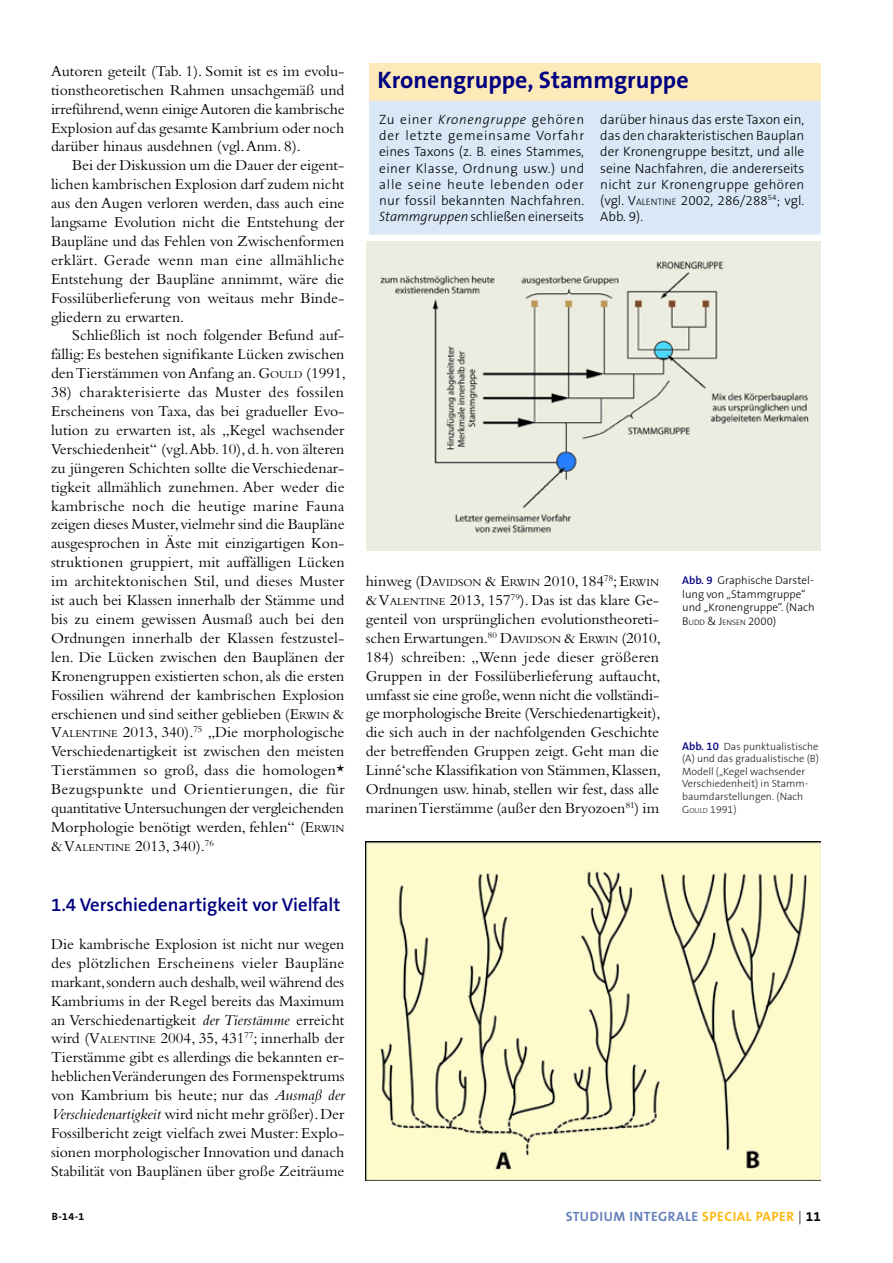
<style>
.page{position:relative;width:893px;height:1263px;background:#fff}
.page>*{position:absolute;margin:0;border:0;box-sizing:border-box;transform-origin:0 0}
.t1{font:700 24px "The Sans B7";color:#000080}
.t2{font:600 18.75px "The Sans B6";color:#000080}
.t3{font:15.75px/18.9px "Bembo";color:#000;text-align:justify}
.t4{font:300 13.5px/16.2px "The Sans B3";letter-spacing:.01em;color:#000;text-align:justify}
.t5{font:700 13.5px "The Sans B7";letter-spacing:.04em;color:#6782ba}
.t6{font:700 13.5px "The Sans B7";letter-spacing:.02em;color:#fdb913}
.t7{font:300 11.25px/13.5px "The Sans B3";color:#000}
.t8{font:300 10.5px/12.6px "The Sans B3";color:#221e1f}
.t9{font:700 10.5px "The Sans B7";color:#000}
.t10{font:300 7.8px "The Sans B3";color:#000}
.s1{font-style:inherit}
.s2{font-size:10.95px}
.s3{font-style:italic}
.s4{font-size:9.45px}
.s5{font-family:"The Sans B6";font-weight:600;color:#000080}
.s6{font-size:11.25px}
.s7{font-family:"The Sans B6";font-weight:600;font-size:11.25px;color:#000080}
.s8{font-size:7.35px}
.s9{color:#fdb913}
.s10{font-family:"The Sans B3";font-weight:300;color:#000}
.s11{color:#000}
</style>
<div class="page">
<img style="left:366px;top:842px;width:455px;height:339px">
<div style="left:369px;top:64px;width:451px;height:37px;background:#feeab8"></div>
<div style="left:369px;top:101px;width:451px;height:134px;background:#d9e7f6;border:2px solid #d9e7f6"></div>
<img style="left:367px;top:242px;width:454px;height:308px">
<p class="t3" style="left:51px;top:61px;width:295px">Autoren geteilt (Tab. 1). Somit ist es im evolu&shy;tionstheoretischen Rahmen unsachgemäß und irreführend, wenn einige Autoren die kambrische Explosion auf das gesamte Kambrium oder noch darüber hinaus ausdehnen (vgl. Anm. 8).</p>
<p class="t3" style="left:51px;top:156px;width:295px;text-indent:21px">Bei der Diskussion um die Dauer der eigent&shy;lichen kambrischen Explosion darf zudem nicht aus den Augen verloren werden, dass auch eine langsame Evolution nicht die Entstehung der Baupläne und das Fehlen von Zwischenformen erklärt. Gerade wenn man eine allmähliche Entstehung der Baupläne annimmt, wäre die Fossilüberlieferung von weitaus mehr Binde&shy;gliedern zu erwarten.</p>
<p class="t3" style="left:51px;top:326px;width:296px;text-indent:21px">Schließlich ist noch folgender Befund auf&shy;fällig: Es bestehen signifikante Lücken zwischen den Tierstämmen von Anfang an. <span class="s1">G</span><span class="s2">OULD</span> (1991,</p>
<p class="t3" style="left:51px;top:382px;width:295px">38) charakterisierte das Muster des fossilen Erscheinens von Taxa, das bei gradueller Evo&shy;lution zu erwarten ist, als „Kegel wachsender Verschiedenheit“ (vgl.Abb. 10), d. h. von älteren zu jüngeren Schichten sollte die Verschiedenar&shy;tigkeit allmählich zunehmen. Aber weder die kambrische noch die heutige marine Fauna zeigen dieses Muster, vielmehr sind die Baupläne ausgesprochen in Äste mit einzigartigen Kon&shy;struktionen gruppiert, mit auffälligen Lücken im architektonischen Stil, und dieses Muster ist auch bei Klassen innerhalb der Stämme und bis zu einem gewissen Ausmaß auch bei den Ordnungen innerhalb der Klassen festzustel&shy;len. Die Lücken zwischen den Bauplänen der Kronengruppen existierten schon, als die ersten Fossilien während der kambrischen Explosion erschienen und sind seither geblieben (<span class="s1">E</span><span class="s2">RWIN</span> <span class="s1">&amp; V</span><span class="s2">ALENTINE</span> 2013, 340).<sup>75</sup> „Die morphologische Verschiedenartigkeit ist zwischen den meisten Tierstämmen so groß, dass die homologen* Bezugspunkte und Orientierungen, die für quantitative Untersuchungen der vergleichenden Morphologie benötigt werden, fehlen“ (<span class="s1">E</span><span class="s2">RWIN </span><span class="s1">&amp; V</span><span class="s2">ALENTINE</span> 2013, 340).<sup>76</sup></p>
<p class="t2" style="left:51px;top:895px;width:291px">1.4 Verschiedenartigkeit vor Vielfalt</p>
<p class="t3" style="left:51px;top:934px;width:295px">Die kambrische Explosion ist nicht nur wegen des plötzlichen Erscheinens vieler Baupläne markant, sondern auch deshalb, weil während des Kambriums in der Regel bereits das Maximum an Verschiedenartigkeit <span class="s3">der Tierstämme</span> erreicht wird (<span class="s1">V</span><span class="s2">ALENTINE</span> 2004, 35, 431<sup>77</sup>; innerhalb der Tierstämme gibt es allerdings die bekannten er&shy;heblichen Veränderungen des Formenspektrums von Kambrium bis heute; nur das <span class="s3">Ausmaß der Verschiedenartigkeit</span> wird nicht mehr größer). Der Fossilbericht zeigt vielfach zwei Muster: Explo&shy;sionen morphologischer Innovation und danach Stabilität von Bauplänen über große Zeiträume</p>
<h1 class="t1" style="left:377px;top:67px;width:313px">Kronengruppe, Stammgruppe</h1>
<p class="t4" style="left:379px;top:112px;width:207px">Zu einer <span class="s3">Kronengruppe</span> gehören der letzte gemeinsame Vorfahr eines Taxons (z. B. eines Stammes, einer Klasse, Ordnung usw.) und alle seine heute lebenden oder nur fossil bekannten Nachfahren.<br><span class="s3">Stammgruppen</span> schließen einerseits</p>
<p class="t4" style="left:600px;top:112px;width:206px">darüber hinaus das erste Taxon ein, das den charakteristischen Bauplan der Kronengruppe besitzt, und alle seine Nachfahren, die andererseits nicht zur Kronengruppe gehören (vgl. <span class="s1">V</span><span class="s4">ALENTINE</span> 2002, 286/288<sup>54</sup>; vgl.<br>Abb. 9).</p>
<p class="t3" style="left:366px;top:571px;width:297px">hinweg (<span class="s1">D</span><span class="s2">AVIDSON</span> <span class="s1">&amp; E</span><span class="s2">RWIN</span> 2010, 184<sup>78</sup>; <span class="s1">E</span><span class="s2">RWIN </span><span class="s1">&amp; V</span><span class="s2">ALENTINE</span> 2013, 157<sup>79</sup>). Das ist das klare Ge&shy;genteil von ursprünglichen evolutionstheoreti&shy;schen Erwartungen.<sup>80</sup> <span class="s1">D</span><span class="s2">AVIDSON</span> <span class="s1">&amp; E</span><span class="s2">RWIN</span> (2010, 184) schreiben: „Wenn jede dieser größeren Gruppen in der Fossilüberlieferung auftaucht, umfasst sie eine große, wenn nicht die vollständi&shy;ge morphologische Breite (Verschiedenartigkeit), die sich auch in der nachfolgenden Geschichte der betreffenden Gruppen zeigt. Geht man die Linné‘sche Klassifikation von Stämmen, Klassen, Ordnungen usw. hinab, stellen wir fest, dass alle marinen Tierstämme (außer den Bryozoen<sup>81</sup>) im</p>
<p class="t7" style="left:682px;top:574px;width:134px"><span class="s5">Abb. 9</span> Graphische Darstel&shy;lung von „Stammgruppe“ und „Kronengruppe“. (Nach</p>
<p class="t10" style="left:682px;top:618px;width:96px"><span class="s6">B</span>UDD <span class="s6">&amp; J</span>ENSEN <span class="s6">2000)</span></p>
<p class="t8" style="left:682px;top:740px;width:138px"><span class="s7">Abb. 10</span> Das punktualistische (A) und das gradualistische (B)<br>Modell („Kegel wachsender<br>Verschiedenheit) in Stamm&shy;baumdarstellungen. (Nach<br><span class="s1">G</span><span class="s8">OULD</span> 1991)</p>
<p class="t9" style="left:52px;top:1211px;width:34px">B-14-1</p>
<p class="t5" style="left:566px;top:1210px;width:174px">Studium I ntegrale <span class="s9">SPECIAL</span></p>
<p class="t6" style="left:756px;top:1210px;width:67px">PAPER <span class="s10">|</span> <span class="s11">11</span></p>
</div>
